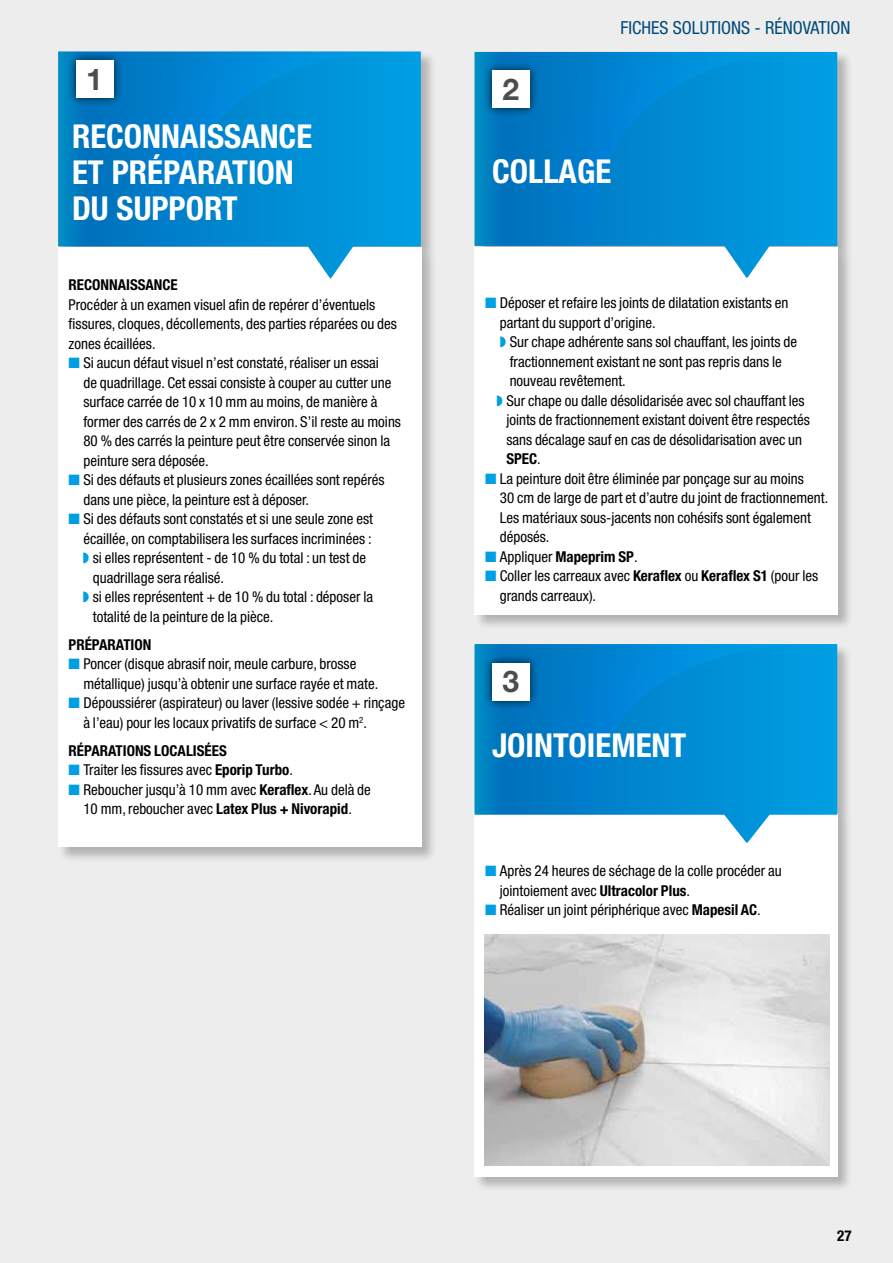
<style>
.page{position:relative;width:893px;height:1263px;background:#ededed}
.page>*{position:absolute;margin:0;border:0;box-sizing:border-box;transform-origin:0 0}
.t1{font:700 condensed 33px/36px "Helvetica Neue LTW1 G";color:#fff}
.t2{font:700 30px "Helvetica Neue LTW1 G";color:#4d4d4d}
.t3{font:condensed 18px "Helvetica Neue LTW1 G";color:#004a7a}
.t4{font:condensed 15px/19.5px "Helvetica Neue LTW1 G";color:#000}
.t5{font:700 condensed 15px "Helvetica Neue LTW1 G";color:#000}
.t6{font:700 condensed 15px "Helvetica Neue";color:#000}
.s1{color:#009fe3}
.s2{font-weight:700}
.s3{font-weight:400}
</style>
<div class="page">
<div style="left:57px;top:50px;width:380px;height:813px;background:#000;opacity:.25"></div>
<div style="left:58px;top:248px;width:363px;height:599px;background:#fff"></div>
<svg style="left:58px;top:246px;width:363px;height:32px"></svg>
<svg style="left:58px;top:51px;width:363px;height:195px;background:#0089d1"></svg>
<div style="left:67px;top:51px;width:56px;height:57px;background:#000;opacity:.75"></div>
<div style="left:76px;top:60px;width:37px;height:38px;background:#fff"></div>
<div style="left:474px;top:51px;width:379px;height:579px;background:#000;opacity:.25"></div>
<div style="left:474px;top:247px;width:364px;height:367px;background:#fff"></div>
<svg style="left:474px;top:246px;width:363px;height:32px"></svg>
<svg style="left:474px;top:51px;width:363px;height:195px;background:#0189d1"></svg>
<div style="left:483px;top:61px;width:56px;height:57px;background:#000;opacity:.75"></div>
<div style="left:492px;top:70px;width:38px;height:38px;background:#fff"></div>
<div style="left:473px;top:643px;width:380px;height:549px;background:#000;opacity:.25"></div>
<div style="left:474px;top:813px;width:364px;height:363px;background:#fff"></div>
<svg style="left:724px;top:815px;width:46px;height:28px"></svg>
<svg style="left:474px;top:643px;width:363px;height:172px;background:#028ad2"></svg>
<div style="left:483px;top:654px;width:56px;height:56px;background:#000;opacity:.75"></div>
<div style="left:492px;top:662px;width:38px;height:38px;background:#fff"></div>
<img style="left:485px;top:934px;width:344px;height:231px">
<h2 class="t2" style="left:86px;top:61px;width:18px">1</h2>
<h1 class="t1" style="left:72px;top:119px;width:242px">RECONNAISSANCE<br>ET PRÉPARATION<br>DU SUPPORT</h1>
<p class="t5" style="left:69px;top:276px;width:111px">RECONNAISSANCE</p>
<p class="t4" style="left:69px;top:295px;width:330px">Procéder à un examen visuel afin de repérer d’éventuels fissures, cloques, décollements, des parties réparées ou des zones écaillées.</p>
<p class="t4" style="left:83px;top:353px;width:319px;text-indent:-15px"><span class="s1">■</span> Si aucun défaut visuel n’est constaté, réaliser un essai<br>de quadrillage. Cet essai consiste à couper au cutter une surface carrée de 10 x 10 mm au moins, de manière à former des carrés de 2 x 2 mm environ. S’il reste au moins 80 % des carrés la peinture peut être conservée sinon la peinture sera déposée.</p>
<p class="t4" style="left:83px;top:470px;width:303px;text-indent:-15px"><span class="s1">■</span> Si des défauts et plusieurs zones écaillées sont repérés dans une pièce, la peinture est à déposer.</p>
<p class="t4" style="left:69px;top:509px;width:306px"><span class="s1">■</span> Si des défauts sont constatés et si une seule zone est</p>
<p class="t4" style="left:83px;top:529px;width:290px">écaillée, on comptabilisera les surfaces incriminées :</p>
<p class="t4" style="left:83px;top:548px;width:285px"><span class="s1">◗</span> si elles représentent - de 10 % du total : un test de</p>
<p class="t4" style="left:93px;top:568px;width:133px">quadrillage sera réalisé.</p>
<p class="t4" style="left:83px;top:587px;width:292px"><span class="s1">◗</span> si elles représentent + de 10 % du total : déposer la</p>
<p class="t4" style="left:93px;top:607px;width:182px">totalité de la peinture de la pièce.</p>
<p class="t5" style="left:69px;top:635px;width:84px">PRÉPARATION</p>
<p class="t4" style="left:83px;top:654px;width:296px;text-indent:-15px"><span class="s1">■</span> Poncer (disque abrasif noir, meule carbure, brosse métallique) jusqu’à obtenir une surface rayée et mate.</p>
<p class="t4" style="left:83px;top:693px;width:323px;text-indent:-15px"><span class="s1">■</span> Dépoussiérer (aspirateur) ou laver (lessive sodée + rinçage à l’eau) pour les locaux privatifs de surface &lt; 20 m<sup>2</sup>.</p>
<p class="t5" style="left:69px;top:741px;width:160px">RÉPARATIONS LOCALISÉES</p>
<p class="t4" style="left:69px;top:760px;width:226px"><span class="s1">■</span> Traiter les fissures avec <span class="s2">Eporip Turbo</span>.</p>
<p class="t4" style="left:69px;top:780px;width:304px;text-align:center"><span class="s1">■</span> Reboucher jusqu’à 10 mm avec <span class="s2">Keraflex</span>. Au delà de<br>10 mm, reboucher avec <span class="s2">Latex Plus + Nivorapid</span>.</p>
<h2 class="t2" style="left:503px;top:71px;width:18px">2</h2>
<p class="t3" style="left:620px;top:17px;width:232px">FICHES SOLUTIONS - RÉNOVATION</p>
<h1 class="t1" style="left:492px;top:153px;width:121px">COLLAGE</h1>
<p class="t4" style="left:485px;top:293px;width:305px"><span class="s1">■</span> Déposer et refaire les joints de dilatation existants en</p>
<p class="t4" style="left:500px;top:313px;width:157px">partant du support d’origine.</p>
<p class="t4" style="left:500px;top:332px;width:299px"><span class="s1">◗</span> Sur chape adhérente sans sol chauffant, les joints de</p>
<p class="t4" style="left:510px;top:352px;width:274px">fractionnement existant ne sont pas repris dans le</p>
<p class="t4" style="left:510px;top:371px;width:118px">nouveau revêtement.</p>
<p class="t4" style="left:496px;top:391px;width:310px"><span class="s1">◗</span> Sur chape ou dalle désolidarisée avec sol chauffant les</p>
<p class="t4" style="left:506px;top:410px;width:305px">joints de fractionnement existant doivent être respectés</p>
<p class="t4" style="left:506px;top:430px;width:297px">sans décalage sauf en cas de désolidarisation avec un</p>
<p class="t5" style="left:506px;top:450px;width:36px">SPEC<span class="s3">.</span></p>
<p class="t4" style="left:500px;top:469px;width:330px;text-indent:-15px"><span class="s1">■</span> La peinture doit être éliminée par ponçage sur au moins<br>30 cm de large de part et d’autre du joint de fractionnement.<br>Les matériaux sous-jacents non cohésifs sont également déposés.</p>
<p class="t4" style="left:485px;top:547px;width:154px"><span class="s1">■</span> Appliquer <span class="s2">Mapeprim SP</span>.</p>
<p class="t4" style="left:500px;top:566px;width:320px;text-indent:-15px"><span class="s1">■</span> Coller les carreaux avec <span class="s2">Keraflex</span> ou <span class="s2">Keraflex S1</span> (pour les grands carreaux).</p>
<h2 class="t2" style="left:503px;top:663px;width:18px">3</h2>
<h1 class="t1" style="left:492px;top:727px;width:196px">JOINTOIEMENT</h1>
<p class="t4" style="left:500px;top:861px;width:283px;text-indent:-15px"><span class="s1">■</span> Après 24 heures de séchage de la colle procéder au jointoiement avec <span class="s2">Ultracolor Plus</span>.</p>
<p class="t4" style="left:485px;top:900px;width:277px"><span class="s1">■</span> Réaliser un joint périphérique avec <span class="s2">Mapesil AC</span>.</p>
<p class="t6" style="left:837px;top:1226px;width:16px">27</p>
</div>
